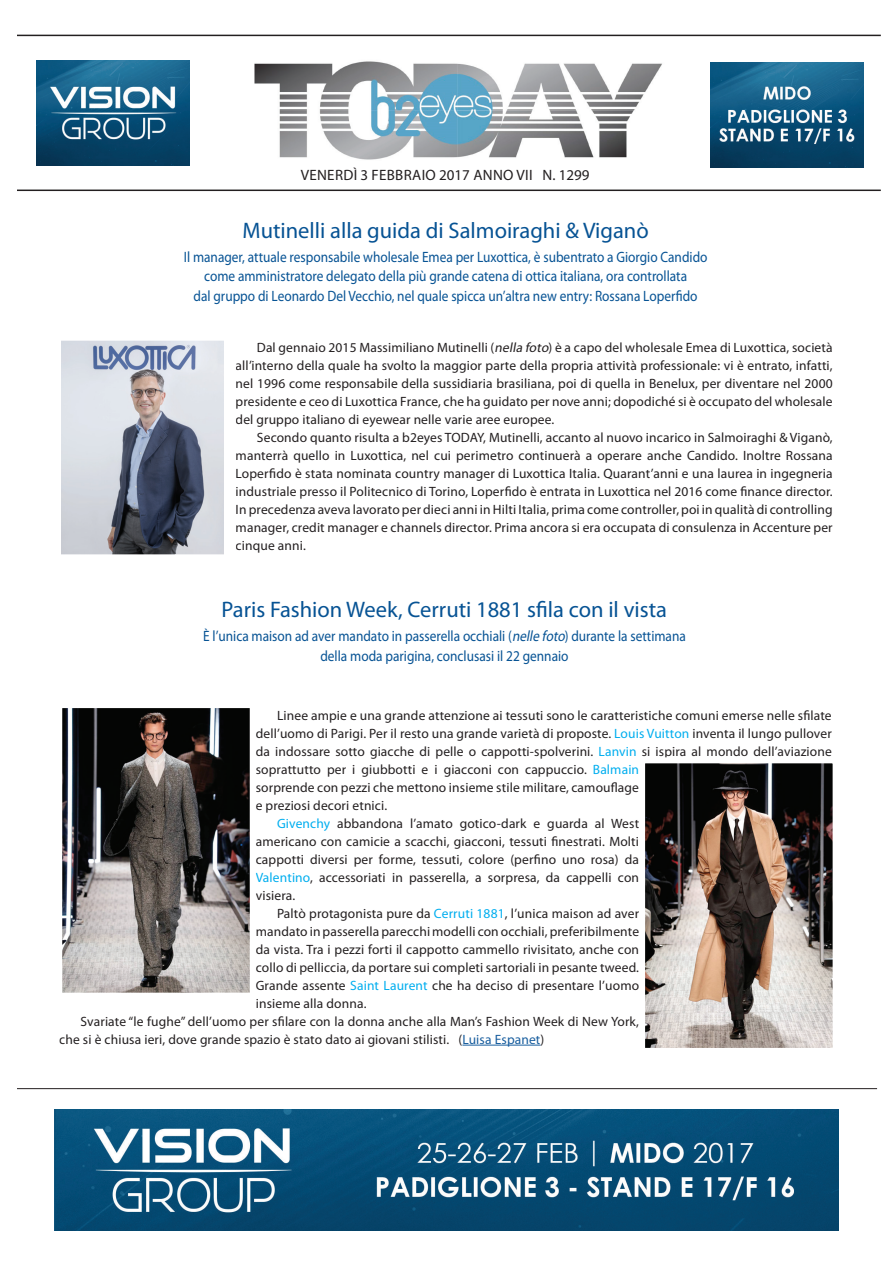
<style>
.page{position:relative;width:893px;height:1263px;background:#fff}
.page>*{position:absolute;margin:0;border:0;box-sizing:border-box;transform-origin:0 0}
.t1{font:22.5px "Myriad Pro";color:#075394}
.t2{font:15px/19.5px "Myriad Pro";color:#075394;text-align:center;scale:.89 1}
.t3{font:15px "Myriad Pro";letter-spacing:.02em;color:#231f20}
.t4{font:13.5px/18px "Myriad Pro";letter-spacing:.01em;color:#231f20;text-align:justify}
.s1{font-style:italic}
.s2{color:#00aeef}
.s3{color:#175d9e}
</style>
<div class="page">
<img style="left:254px;top:61px;width:408px;height:99px">
<hr style="left:17px;top:1088px;width:860px;height:1px;background:#231f20">
<img style="left:710px;top:62px;width:153px;height:105px">
<img style="left:36px;top:61px;width:153px;height:105px">
<hr style="left:17px;top:190px;width:864px;height:1px;background:#231f20">
<hr style="left:17px;top:35px;width:864px;height:1px;background:#231f20">
<img style="left:55px;top:1110px;width:783px;height:120px">
<hr style="left:462px;top:1045px;width:79px;height:1px;background:#175d9e">
<img style="left:61px;top:342px;width:163px;height:211px">
<div style="left:53px;top:335px;width:183px;height:225px;border:6px solid #fff"></div>
<img style="left:63px;top:709px;width:186px;height:283px">
<div style="left:56px;top:702px;width:200px;height:297px;border:6px solid #fff"></div>
<img style="left:646px;top:764px;width:186px;height:283px">
<div style="left:639px;top:757px;width:200px;height:297px;border:6px solid #fff"></div>
<p class="t3" style="left:301px;top:166px;width:184px">venerdì 3 febbraio 2017 ANNO</p>
<p class="t3" style="left:516px;top:166px;width:6px">VII</p>
<p class="t3" style="left:542px;top:166px;width:49px">N. 1299</p>
<h1 class="t1" style="left:243px;top:217px;width:408px">Mutinelli alla guida di Salmoiraghi &amp; Viganò</h1>
<p class="t2" style="left:184px;top:247px;width:590px">I l manager, attuale responsabile wholesale Emea per Luxottica, è subentrato a Giorgio Candido come amministratore delegato della più grande catena di ottica italiana, ora controllata<br>dal gruppo di Leonardo Del Vecchio, nel quale spicca un’altra new entry: Rossana Loperfido</p>
<p class="t4" style="left:257px;top:339px;width:577px">Dal gennaio 2015 Massimiliano Mutinelli (<span class="s1">nella foto</span>) è a capo del wholesale Emea di Luxottica, società</p>
<p class="t4" style="left:236px;top:357px;width:599px">all’interno della quale ha svolto la maggior parte della propria attività professionale: vi è entrato, infatti,</p>
<p class="t4" style="left:236px;top:375px;width:599px">nel 1996 come responsabile della sussidiaria brasiliana, poi di quella in Benelux, per diventare nel 2000</p>
<p class="t4" style="left:236px;top:393px;width:598px">presidente e ceo di Luxottica France, che ha guidato per nove anni; dopodiché si è occupato del wholesale</p>
<p class="t4" style="left:236px;top:411px;width:320px">del gruppo italiano di eyewear nelle varie aree europee.</p>
<p class="t4" style="left:257px;top:428px;width:205px">Secondo quanto risulta a b2eyes TODA</p>
<p class="t4" style="left:236px;top:428px;width:599px;text-indent:241px">Y, Mutinelli, accanto al nuovo incarico in Salmoiraghi &amp; Viganò, manterrà quello in Luxottica, nel cui perimetro continuerà a operare anche Candido. I noltre Rossana Loperfido è stata nominata country manager di Luxottica Italia. Quarant’anni e una laurea in ingegneria industriale presso il Politecnico di Torino, Loperfido è entrata in Luxottica nel 2016 come finance director.<br>I n precedenza aveva lavorato per dieci anni in Hilti Italia, prima come controller, poi in qualità di controlling manager, credit manager e channels director. Prima ancora si era occupata di consulenza in Accenture per cinque anni.</p>
<h1 class="t1" style="left:221px;top:596px;width:447px">Paris Fashion Week, Cerruti 1881 sfila con il vista</h1>
<p class="t2" style="left:203px;top:626px;width:544px">È l’unica maison ad aver mandato in passerella occhiali (<span class="s1">nelle foto</span>) durante la settimana della moda parigina, conclusasi il 22 gennaio</p>
<p class="t4" style="left:277px;top:706px;width:556px">Linee ampie e una grande attenzione ai tessuti sono le caratteristiche comuni emerse nelle sfilate</p>
<p class="t4" style="left:256px;top:724px;width:577px">dell’uomo di Parigi. Per il resto una grande varietà di proposte. <span class="s2">Louis Vuitton</span> inventa il lungo pullover</p>
<p class="t4" style="left:256px;top:742px;width:578px">da indossare sotto giacche di pelle o cappotti-spolverini. <span class="s2">Lanvin</span> si ispira al mondo dell’aviazione</p>
<p class="t4" style="left:256px;top:760px;width:385px">soprattutto per i giubbotti e i giacconi con cappuccio. <span class="s2">Balmain</span></p>
<p class="t4" style="left:256px;top:778px;width:385px">sorprende con pezzi che mettono insieme stile militare, camouflage</p>
<p class="t4" style="left:256px;top:796px;width:133px">e preziosi decori etnici.</p>
<p class="t4" style="left:277px;top:814px;width:364px"><span class="s2">Givenchy</span> abbandona l’amato gotico-dark e guarda al West</p>
<p class="t4" style="left:256px;top:832px;width:385px">americano con camicie a scacchi, giacconi, tessuti finestrati. Molti</p>
<p class="t4" style="left:256px;top:850px;width:385px">cappotti diversi per forme, tessuti, colore (perfino uno rosa) da</p>
<p class="t4" style="left:256px;top:868px;width:385px"><span class="s2">Valentino</span>, accessoriati in passerella, a sorpresa, da cappelli con</p>
<p class="t4" style="left:256px;top:886px;width:41px">visiera.</p>
<p class="t4" style="left:277px;top:904px;width:364px">Paltò protagonista pure da <span class="s2">Cerruti 1881</span>, l’unica maison ad aver</p>
<p class="t4" style="left:256px;top:922px;width:385px">mandato in passerella parecchi modelli con occhiali, preferibilmente</p>
<p class="t4" style="left:256px;top:940px;width:385px">da vista. Tra i pezzi forti il cappotto cammello rivisitato, anche con</p>
<p class="t4" style="left:256px;top:958px;width:385px">collo di pelliccia, da portare sui completi sartoriali in pesante tweed.</p>
<p class="t4" style="left:256px;top:976px;width:385px">Grande assente <span class="s2">Saint Laurent</span> che ha deciso di presentare l’uomo</p>
<p class="t4" style="left:256px;top:994px;width:112px">insieme alla donna.</p>
<p class="t4" style="left:80px;top:1012px;width:560px">Svariate “le fughe” dell’uomo per sfilare con la donna anche alla Man’s Fashion Week di New York,</p>
<p class="t4" style="left:59px;top:1030px;width:487px">che si è chiusa ieri, dove grande spazio è stato dato ai giovani stilisti. (<span class="s3">Luisa Espanet</span>)</p>
</div>
